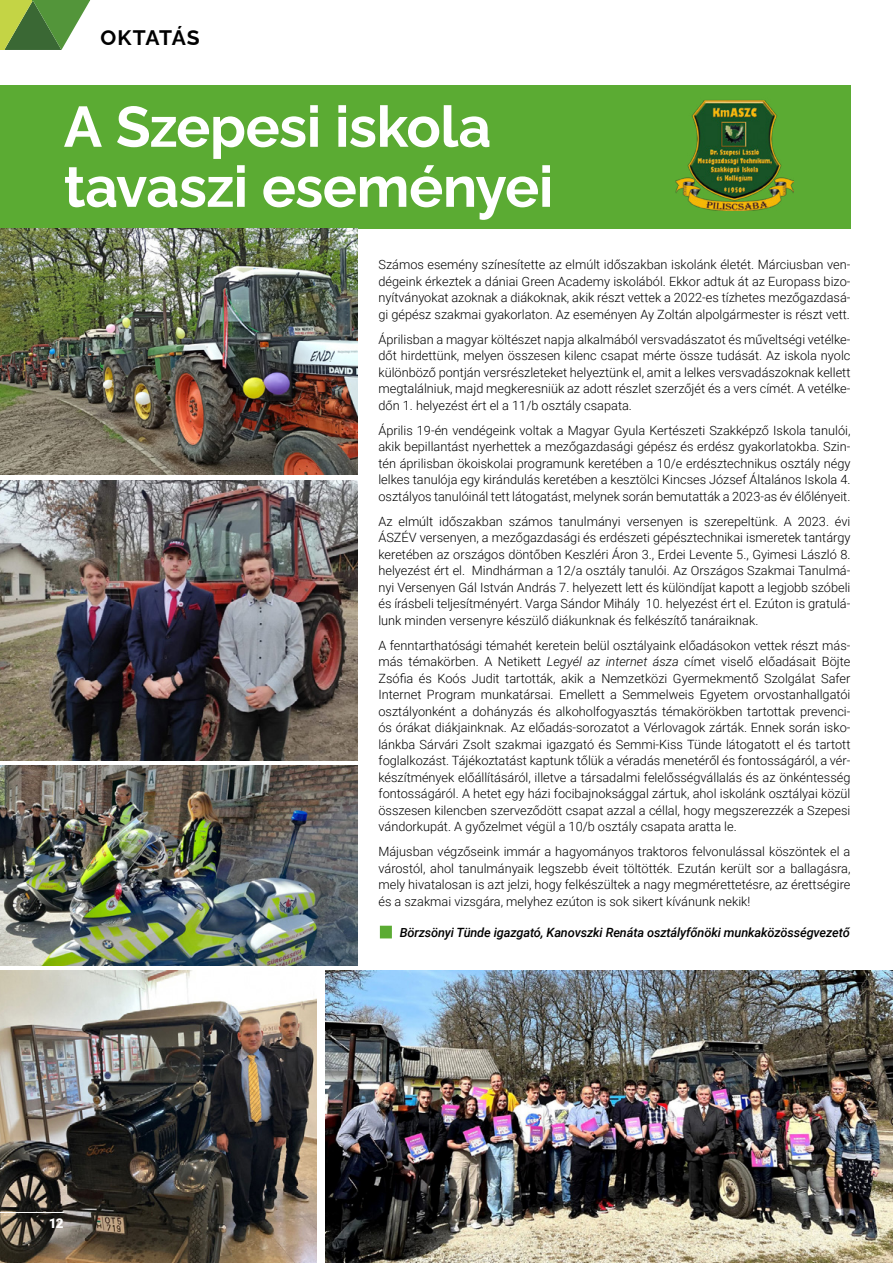
<style>
.page{position:relative;width:893px;height:1263px;background:#fff}
.page>*{position:absolute;margin:0;border:0;box-sizing:border-box;transform-origin:0 0}
.t1{font:700 57px/60px "Raleway";letter-spacing:-.01em;color:#fff}
.t2{font:700 21px "Raleway";letter-spacing:.015em;color:#000}
.t3{font:900 13.5px "Roboto";color:#fff}
.t4{font:300 12.75px/16.5px "Roboto";color:#000;text-align:justify}
.t5{font:italic 500 12.75px "Roboto";letter-spacing:-.01em;color:#000}
.s1{font-style:italic}
</style>
<div class="page">
<hr style="left:0;top:0;width:4px;height:50px;background:#c4d445">
<svg style="left:4px;top:0;width:87px;height:50px"></svg>
<div style="left:0;top:85px;width:850px;height:143px;background:#5bab33"></div>
<div style="left:380px;top:926px;width:12px;height:12px;background:#5bab33"></div>
<img style="left:0;top:971px;width:317px;height:292px">
<img style="left:675px;top:100px;width:118px;height:110px">
<img style="left:0;top:480px;width:357px;height:280px">
<img style="left:325px;top:971px;width:568px;height:292px">
<img style="left:0;top:228px;width:357px;height:247px">
<img style="left:0;top:765px;width:357px;height:200px">
<hr style="left:0;top:1212px;width:64px;height:1px;background:#fff">
<h2 class="t2" style="left:101px;top:20px;width:100px">OKTATÁS</h2>
<h1 class="t1" style="left:64px;top:90px;width:491px">A Szepesi iskola tavaszi eseményei</h1>
<p class="t4" style="left:378px;top:256px;width:473px">Számos esemény színesítette az elmúlt időszakban iskolánk életét. Márciusban ven&shy;dégeink érkeztek a dániai Green Academy iskolából. Ekkor adtuk át az Europass bizo&shy;nyítványokat azoknak a diákoknak, akik részt vettek a 2022-es tízhetes mezőgazdasá&shy;gi gépész szakmai gyakorlaton. Az eseményen Ay Zoltán alpolgármester is részt vett.</p>
<p class="t4" style="left:378px;top:331px;width:473px">Áprilisban a magyar költészet napja alkalmából versvadászatot és műveltségi vetélke&shy;dőt hirdettünk, melyen összesen kilenc csapat mérte össze tudását. Az iskola nyolc különböző pontján versrészleteket helyeztünk el, amit a lelkes versvadászoknak kellett megtalálniuk, majd megkeresniük az adott részlet szerzőjét és a vers címét. A vetélke&shy;dőn 1. helyezést ért el a 11/b osztály csapata.</p>
<p class="t4" style="left:378px;top:422px;width:473px">Április 19-én vendégeink voltak a Magyar Gyula Kertészeti Szakképző Iskola tanulói, akik bepillantást nyerhettek a mezőgazdasági gépész és erdész gyakorlatokba. Szin&shy;tén áprilisban ökoiskolai programunk keretében a 10/e erdésztechnikus osztály négy lelkes tanulója egy kirándulás keretében a kesztölci Kincses József Általános Iskola 4. osztályos tanulóinál tett látogatást, melynek során bemutatták a 2023-as év élőlényeit.</p>
<p class="t4" style="left:378px;top:513px;width:473px">Az elmúlt időszakban számos tanulmányi versenyen is szerepeltünk. A 2023. évi ÁSZÉV versenyen, a mezőgazdasági és erdészeti gépésztechnikai ismeretek tantárgy keretében az országos döntőben Keszléri Áron 3., Erdei Levente 5., Gyimesi László 8. helyezést ért el. Mindhárman a 12/a osztály tanulói. Az Országos Szakmai Tanulmá&shy;nyi Versenyen Gál István András 7. helyezett lett és különdíjat kapott a legjobb szóbeli és írásbeli teljesítményért. Varga Sándor Mihály 10. helyezést ért el. Ezúton is gratulá&shy;lunk minden versenyre készülő diákunknak és felkészítő tanáraiknak.</p>
<p class="t4" style="left:378px;top:637px;width:473px">A fenntarthatósági témahét keretein belül osztályaink előadásokon vettek részt más&shy;más témakörben. A Netikett <span class="s1">Legyél az internet ásza</span> címet viselő előadásait Böjte Zsófia és Koós Judit tartották, akik a Nemzetközi Gyermekmentő Szolgálat Safer Internet Program munkatársai. Emellett a Semmelweis Egyetem orvostanhallgatói osztályonként a dohányzás és alkoholfogyasztás témakörökben tartottak prevenci&shy;ós órákat diákjainknak. Az előadás-sorozatot a Vérlovagok zárták. Ennek során isko&shy;lánkba Sárvári Zsolt szakmai igazgató és Semmi-Kiss Tünde látogatott el és tartott foglalkozást. Tájékoztatást kaptunk tőlük a véradás menetéről és fontosságáról, a vér&shy;készítmények előállításáról, illetve a társadalmi felelősségvállalás és az önkéntesség fontosságáról. A hetet egy házi focibajnoksággal zártuk, ahol iskolánk osztályai közül összesen kilencben szerveződött csapat azzal a céllal, hogy megszerezzék a Szepesi vándorkupát. A győzelmet végül a 10/b osztály csapata aratta le.</p>
<p class="t4" style="left:378px;top:843px;width:473px">Májusban végzőseink immár a hagyományos traktoros felvonulással köszöntek el a várostól, ahol tanulmányaik legszebb éveit töltötték. Ezután került sor a ballagásra, mely hivatalosan is azt jelzi, hogy felkészültek a nagy megmérettetésre, az érettségire és a szakmai vizsgára, melyhez ezúton is sok sikert kívánunk nekik!</p>
<p class="t5" style="left:400px;top:923px;width:452px">Börzsönyi Tünde igazgató, Kanovszki Renáta osztályfőnöki munkaközösségvezető</p>
<p class="t3" style="left:49px;top:1214px;width:17px">12</p>
</div>
